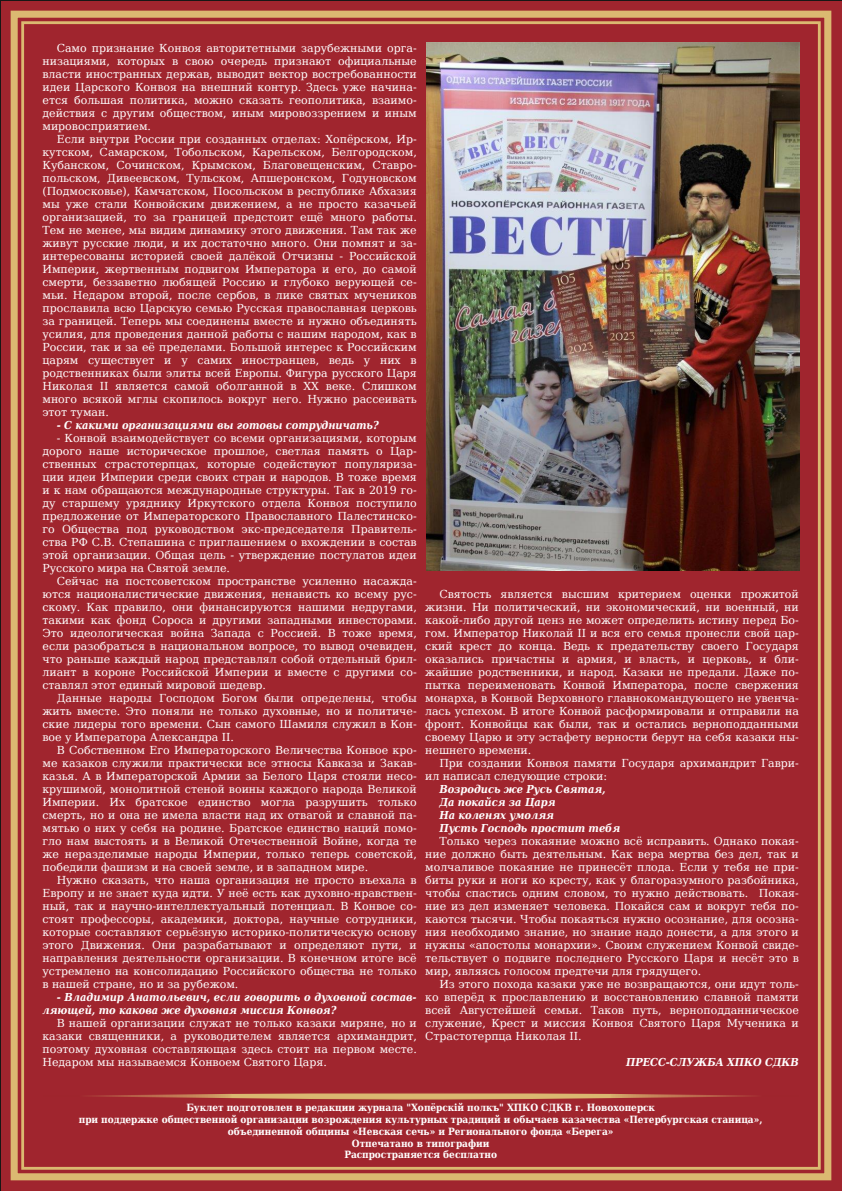
<style>
.page{position:relative;width:842px;height:1191px;background:#a0252e}
.page>*{position:absolute;margin:0;border:0;box-sizing:border-box;transform-origin:0 0}
.t1{font:11px/13px "DejaVu Serif";letter-spacing:-.005em;color:#fff;text-align:justify}
.t2{font:italic 700 11px/13px "DejaVu Serif Condensed";letter-spacing:-.005em;color:#fff}
.t3{font:700 10px/11.7px "DejaVu Serif Condensed";letter-spacing:-.005em;color:#fff;text-align:center}
</style>
<div class="page">
<div style="left:11px;top:11px;width:820px;height:1169px;border:7px solid #dbb971"></div>
<svg style="left:43px;top:1091px;width:756px;height:9px;background:#b55a46"></svg>
<img style="left:427px;top:43px;width:372px;height:527px">
<p class="t1" style="left:43px;top:42px;width:376px;text-indent:14px">Само признание Конвоя авторитетными зарубежными орга‐ низациями, которых в свою очередь признают официальные власти иностранных держав, выводит вектор востребованности идеи Царского Конвоя на внешний контур. Здесь уже начина‐ ется большая политика, можно сказать геополитика, взаимо‐ действия с другим обществом, иным мировоззрением и иным мировосприятием.</p>
<p class="t1" style="left:43px;top:133px;width:376px;text-indent:14px">Если внутри России при созданных отделах: Хопёрском, Ир‐ кутском, Самарском, Тобольском, Карельском, Белгородском, Кубанском, Сочинском, Крымском, Благовещенским, Ставро‐ польском, Дивеевском, Тульском, Апшеронском, Годуновском (Подмосковье), Камчатском, Посольском в республике Абхазия мы уже стали Конвойским движением, а не просто казачьей организацией, то за границей предстоит ещё много работы.<br>Тем не менее, мы видим динамику этого движения. Там так же живут русские люди, и их достаточно много. Они помнят и за‐ интересованы историей своей далёкой Отчизны - Российской Империи, жертвенным подвигом Императора и его, до самой смерти, беззаветно любящей Россию и глубоко верующей се‐ мьи. Недаром второй, после сербов, в лике святых мучеников прославила всю Царскую семью Русская православная церковь за границей. Теперь мы соединены вместе и нужно объединять усилия, для проведения данной работы с нашим народом, как в России, так и за её пределами. Большой интерес к Российским царям существует и у самих иностранцев, ведь у них в родственниках были элиты всей Европы. Фигура русского Царя Николая II является самой оболганной в ХХ веке. Слишком много всякой мглы скопилось вокруг него. Нужно рассеивать этот туман.</p>
<p class="t2" style="left:57px;top:419px;width:324px">- С какими организациями вы готовы сотрудничать?</p>
<p class="t1" style="left:43px;top:432px;width:376px;text-indent:14px">- Конвой взаимодействует со всеми организациями, которым дорого наше историческое прошлое, светлая память о Цар‐ ственных страстотерпцах, которые содействуют популяриза‐ ции идеи Империи среди своих стран и народов. В тоже время и к нам обращаются международные структуры. Так в 2019 го‐ ду старшему уряднику Иркутского отдела Конвоя поступило предложение от Императорского Православного Палестинско‐ го Общества под руководством экс-председателя Правитель‐ ства РФ С.В. Степашина с приглашением о вхождении в состав этой организации. Общая цель - утверждение постулатов идеи Русского мира на Святой земле.</p>
<p class="t1" style="left:43px;top:575px;width:376px;text-indent:14px">Сейчас на постсоветском пространстве усиленно насажда‐ ются националистические движения, ненависть ко всему рус‐ скому. Как правило, они финансируются нашими недругами, такими как фонд Сороса и другими западными инвесторами.<br>Это идеологическая война Запада с Россией. В тоже время, если разобраться в национальном вопросе, то вывод очевиден, что раньше каждый народ представлял собой отдельный брил‐ лиант в короне Российской Империи и вместе с другими со‐ ставлял этот единый мировой шедевр.</p>
<p class="t1" style="left:43px;top:692px;width:376px;text-indent:14px">Данные народы Господом Богом были определены, чтобы жить вместе. Это поняли не только духовные, но и политиче‐ ские лидеры того времени. Сын самого Шамиля служил в Кон‐ вое у Императора Александра II.</p>
<p class="t1" style="left:43px;top:744px;width:376px;text-indent:14px">В Собственном Его Императорского Величества Конвое кро‐ ме казаков служили практически все этносы Кавказа и Закав‐ казья. А в Императорской Армии за Белого Царя стояли несо‐ крушимой, монолитной стеной воины каждого народа Великой Империи. Их братское единство могла разрушить только смерть, но и она не имела власти над их отвагой и славной па‐ мятью о них у себя на родине. Братское единство наций помо‐ гло нам выстоять и в Великой Отечественной Войне, когда те же неразделимые народы Империи, только теперь советской, победили фашизм и на своей земле, и в западном мире.</p>
<p class="t1" style="left:43px;top:874px;width:376px;text-indent:14px">Нужно сказать, что наша организация не просто въехала в Европу и не знает куда идти. У неё есть как духовно-нравствен‐ ный, так и научно-интеллектуальный потенциал. В Конвое со‐ стоят профессоры, академики, доктора, научные сотрудники, которые составляют серьёзную историко-политическую основу этого Движения. Они разрабатывают и определяют пути, и направления деятельности организации. В конечном итоге всё устремлено на консолидацию Российского общества не только в нашей стране, но и за рубежом.</p>
<p class="t2" style="left:43px;top:991px;width:376px;text-indent:14px">- Владимир Анатольевич, если говорить о духовной состав‐ ляющей, то какова же духовная миссия Конвоя?</p>
<p class="t1" style="left:43px;top:1017px;width:376px;text-indent:14px">В нашей организации служат не только казаки миряне, но и казаки священники, а руководителем является архимандрит, поэтому духовная составляющая здесь стоит на первом месте.<br>Недаром мы называемся Конвоем Святого Царя.</p>
<p class="t1" style="left:425px;top:588px;width:375px;text-indent:14px">Святость является высшим критерием оценки прожитой жизни. Ни политический, ни экономический, ни военный, ни какой-либо другой ценз не может определить истину перед Бо‐ гом. Император Николай II и вся его семья пронесли свой цар‐ ский крест до конца. Ведь к предательству своего Государя оказались причастны и армия, и власть, и церковь, и бли‐ жайшие родственники, и народ. Казаки не предали. Даже по‐ пытка переименовать Конвой Императора, после свержения монарха, в Конвой Верховного главнокомандующего не увенча‐ лась успехом. В итоге Конвой расформировали и отправили на фронт. Конвойцы как были, так и остались верноподданными своему Царю и эту эстафету верности берут на себя казаки ны‐ нешнего времени.</p>
<p class="t1" style="left:425px;top:757px;width:375px;text-indent:14px">При создании Конвоя памяти Государя архимандрит Гаври‐ ил написал следующие строки:</p>
<p class="t2" style="left:439px;top:783px;width:182px">Возродись же Русь Святая,<br>Да покайся за Царя<br>На коленях умоляя<br>Пусть Господь простит тебя</p>
<p class="t1" style="left:425px;top:835px;width:375px;text-indent:14px">Только через покаяние можно всё исправить. Однако покая‐ ние должно быть деятельным. Как вера мертва без дел, так и молчаливое покаяние не принесёт плода. Если у тебя не при‐ биты руки и ноги ко кресту, как у благоразумного разбойника, чтобы спастись одним словом, то нужно действовать. Покая‐ ние из дел изменяет человека. Покайся сам и вокруг тебя по‐ каются тысячи. Чтобы покаяться нужно осознание, для осозна‐ ния необходимо знание, но знание надо донести, а для этого и нужны «апостолы монархии». Своим служением Конвой свиде‐ тельствует о подвиге последнего Русского Царя и несёт это в мир, являясь голосом предтечи для грядущего.</p>
<p class="t1" style="left:425px;top:978px;width:375px;text-indent:14px">Из этого похода казаки уже не возвращаются, они идут толь‐ ко вперёд к прославлению и восстановлению славной памяти всей Августейшей семьи. Таков путь, верноподданническое служение, Крест и миссия Конвоя Святого Царя Мученика и Страстотерпца Николая II.</p>
<p class="t2" style="left:626px;top:1056px;width:174px">ПРЕСС-СЛУЖБА ХПКО СДКВ</p>
<p class="t3" style="left:79px;top:1101px;width:685px">Буклет подготовлен в редакции журнала "Хопёрскій полкъ" ХПКО СДКВ г. Новохоперск<br>при поддержке общественной организации возрождения культурных традиций и обычаев казачества «Петербургская станица», объединенной общины «Невская сечь» и Регионального фонда «Берега»<br>Отпечатано в типографии<br>Распространяется бесплатно</p>
</div>
